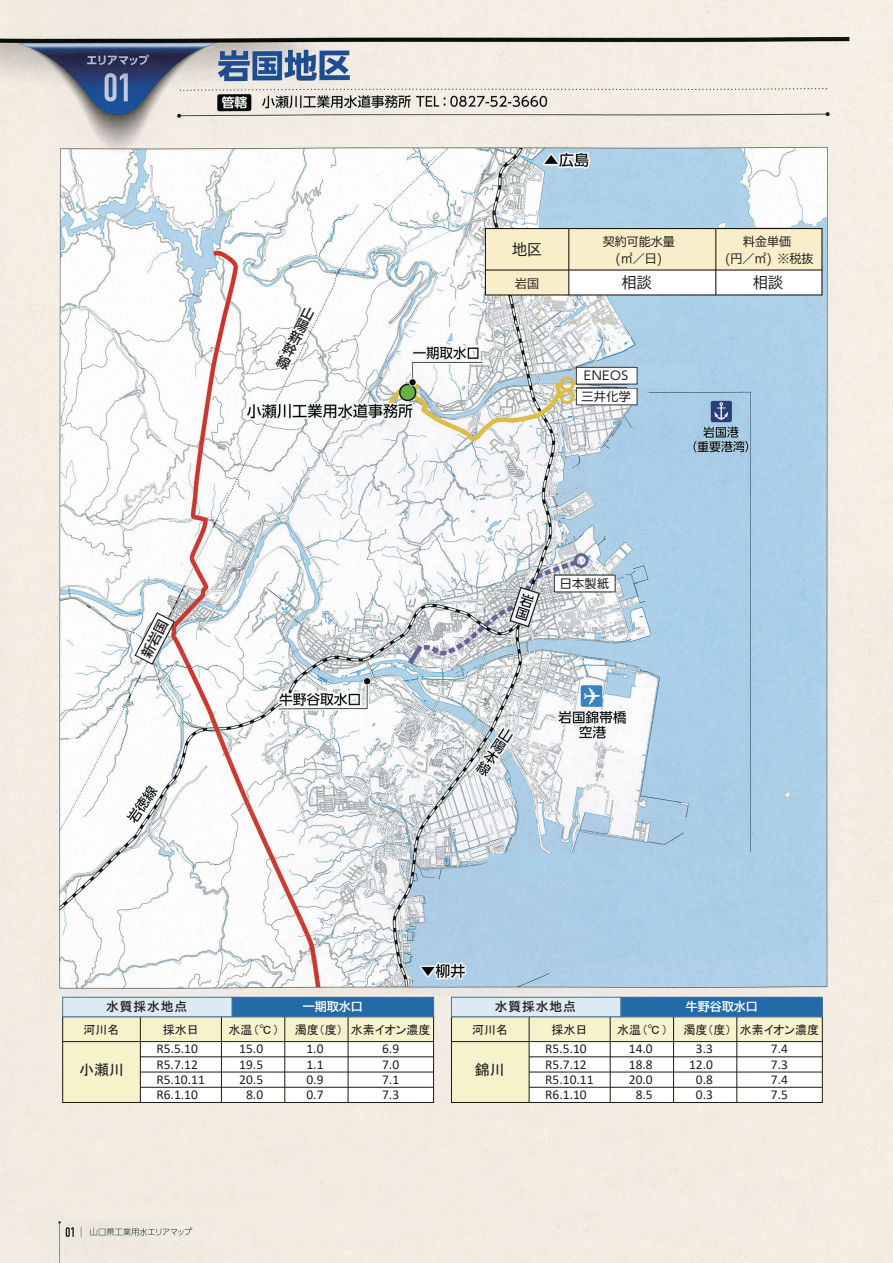
<style>
.page{position:relative;width:893px;height:1263px;background:#fff}
.page>*{position:absolute;margin:0;border:0;box-sizing:border-box;transform-origin:0 0}
.t1{font:15px "TBUD Go Std";color:#231f20}
.t2{font:15px "MS P Gothic";color:#231f20}
.t3{font:13.5px/15.3px "Calibri";color:#231f20;text-align:center}
.t4{font:12px "MS P Gothic";color:#231f20}
.t5{font:12px/16.8px "TBUD Go Std";color:#231f20;text-align:center}
.t6{font:12px "UD Shin Go Pr 6";letter-spacing:.04em;color:#231f20}
.t7{font:700 12px "TBUD Go Std";letter-spacing:.14em;color:#231f20}
.t8{font:700 12px "TBUD Go Std";color:#fff}
.s1{font-family:"MS Gothic"}
</style>
<div class="page">
<img style="left:0;top:0;width:893px;height:1263px">
<div style="left:63px;top:1017px;width:371px;height:24px;background:#f5f3cb"></div>
<div style="left:63px;top:1041px;width:77px;height:61px;background:#f5f3cb"></div>
<div style="left:140px;top:1041px;width:294px;height:16px;background:#fff"></div>
<div style="left:140px;top:1057px;width:294px;height:15px;background:#fff"></div>
<div style="left:140px;top:1072px;width:294px;height:15px;background:#fff"></div>
<div style="left:140px;top:1087px;width:294px;height:15px;background:#fff"></div>
<hr style="left:140px;top:1016px;width:1px;height:87px;background:#221713">
<hr style="left:221px;top:1016px;width:1px;height:87px;background:#221713">
<hr style="left:284px;top:1016px;width:1px;height:87px;background:#221713">
<hr style="left:348px;top:1016px;width:1px;height:87px;background:#221713">
<hr style="left:62px;top:1041px;width:372px;height:1px;background:#221713">
<hr style="left:140px;top:1056px;width:294px;height:1px;background:#221713">
<hr style="left:140px;top:1072px;width:294px;height:1px;background:#221713">
<hr style="left:140px;top:1087px;width:294px;height:1px;background:#221713">
<hr style="left:62px;top:1016px;width:1px;height:87px;background:#221713">
<hr style="left:433px;top:1016px;width:1px;height:87px;background:#221713">
<hr style="left:62px;top:1102px;width:372px;height:1px;background:#221713">
<div style="left:63px;top:997px;width:169px;height:20px;background:#ddeaf4"></div>
<div style="left:62px;top:997px;width:171px;height:20px;border:1px solid #487399"></div>
<div style="left:232px;top:997px;width:202px;height:20px;background:#246aa9"></div>
<div style="left:232px;top:997px;width:202px;height:20px;border:1px solid #487399"></div>
<div style="left:451px;top:1017px;width:371px;height:24px;background:#f5f3cb"></div>
<div style="left:451px;top:1041px;width:78px;height:61px;background:#f5f3cb"></div>
<div style="left:529px;top:1041px;width:293px;height:16px;background:#fff"></div>
<div style="left:529px;top:1057px;width:293px;height:15px;background:#fff"></div>
<div style="left:529px;top:1072px;width:293px;height:15px;background:#fff"></div>
<div style="left:529px;top:1087px;width:293px;height:15px;background:#fff"></div>
<hr style="left:529px;top:1016px;width:1px;height:87px;background:#221713">
<hr style="left:610px;top:1016px;width:1px;height:87px;background:#221713">
<hr style="left:673px;top:1016px;width:1px;height:87px;background:#221713">
<hr style="left:736px;top:1016px;width:1px;height:87px;background:#221713">
<hr style="left:451px;top:1041px;width:372px;height:1px;background:#221713">
<hr style="left:529px;top:1056px;width:294px;height:1px;background:#221713">
<hr style="left:529px;top:1072px;width:294px;height:1px;background:#221713">
<hr style="left:529px;top:1087px;width:294px;height:1px;background:#221713">
<hr style="left:451px;top:1016px;width:1px;height:87px;background:#221713">
<hr style="left:822px;top:1016px;width:1px;height:87px;background:#221713">
<hr style="left:451px;top:1102px;width:372px;height:1px;background:#221713">
<div style="left:451px;top:997px;width:170px;height:20px;background:#ddeaf4"></div>
<div style="left:451px;top:997px;width:170px;height:20px;border:1px solid #487399"></div>
<div style="left:621px;top:997px;width:201px;height:20px;background:#246aa9"></div>
<div style="left:621px;top:997px;width:202px;height:20px;border:1px solid #487399"></div>
<img style="left:488px;top:210px;width:143px;height:114px">
<svg style="left:505px;top:295px;width:15px;height:33px"></svg>
<svg style="left:491px;top:204px;width:18px;height:24px"></svg>
<div style="left:485px;top:229px;width:337px;height:41px;background:#f8eeca"></div>
<div style="left:485px;top:270px;width:84px;height:25px;background:#f8eeca"></div>
<div style="left:569px;top:270px;width:253px;height:25px;background:#fff"></div>
<hr style="left:568px;top:228px;width:1px;height:67px;background:#221713">
<hr style="left:715px;top:228px;width:1px;height:67px;background:#221713">
<hr style="left:485px;top:269px;width:337px;height:2px;background:#221713">
<hr style="left:485px;top:228px;width:1px;height:67px;background:#221713">
<hr style="left:821px;top:228px;width:1px;height:67px;background:#221713">
<hr style="left:485px;top:228px;width:337px;height:1px;background:#221713">
<hr style="left:485px;top:294px;width:337px;height:1px;background:#221713">
<svg style="left:554px;top:575px;width:62px;height:17px"></svg>
<img style="left:628px;top:364px;width:69px;height:23px">
<svg style="left:576px;top:367px;width:61px;height:38px"></svg>
<svg style="left:134px;top:611px;width:42px;height:55px"></svg>
<svg style="left:272px;top:304px;width:46px;height:70px"></svg>
<p class="t1" style="left:512px;top:237px;width:31px">地区</p>
<p class="t5" style="left:603px;top:233px;width:73px">契約可能水量(㎥／日)</p>
<p class="t5" style="left:724px;top:233px;width:91px">料金単価<br>(円／㎥) ※税抜</p>
<p class="t5" style="left:515px;top:275px;width:25px">岩国</p>
<p class="t1" style="left:622px;top:270px;width:31px">相談</p>
<p class="t1" style="left:753px;top:270px;width:31px">相談</p>
<p class="t6" style="left:584px;top:366px;width:46px">ENEOS</p>
<p class="t6" style="left:581px;top:387px;width:51px">三井化学</p>
<p class="t6" style="left:560px;top:574px;width:51px">日本製紙</p>
<p class="t7" style="left:106px;top:997px;width:82px">水質採水地点</p>
<p class="t8" style="left:303px;top:997px;width:61px">一期取水口</p>
<p class="t7" style="left:495px;top:997px;width:82px">水質採水地点</p>
<p class="t8" style="left:686px;top:997px;width:73px">牛野谷取水口</p>
<p class="t4" style="left:84px;top:1024px;width:38px">河川名</p>
<p class="t4" style="left:163px;top:1024px;width:37px">採水日</p>
<p class="t4" style="left:228px;top:1024px;width:52px">水温（<span class="s1">℃</span>）</p>
<p class="t4" style="left:295px;top:1023px;width:137px">濁度（度） 水素イオン濃度</p>
<p class="t2" style="left:79px;top:1062px;width:47px">小瀬川</p>
<p class="t4" style="left:472px;top:1024px;width:37px">河川名</p>
<p class="t4" style="left:551px;top:1024px;width:37px">採水日</p>
<p class="t4" style="left:617px;top:1024px;width:52px">水温（<span class="s1">℃</span> ）</p>
<p class="t4" style="left:683px;top:1023px;width:137px">濁度（度） 水素イオン濃度</p>
<p class="t2" style="left:475px;top:1062px;width:31px">錦川</p>
<p class="t3" style="left:156px;top:1041px;width:50px;text-align:left">R5.5.10<br>R5.7.12<br>R5.10.11<br>R6.1.10</p>
<p class="t3" style="left:545px;top:1041px;width:50px;text-align:left">R5.5.10<br>R5.7.12<br>R5.10.11<br>R6.1.10</p>
<p class="t3" style="left:629px;top:1041px;width:25px">14.0<br>18.8<br>20.0<br>8.5</p>
<p class="t3" style="left:689px;top:1041px;width:25px">3.3<br>12.0<br>0.8<br>0.3</p>
<p class="t3" style="left:771px;top:1041px;width:19px;text-align:justify">7.4<br>7.3<br>7.4<br>7.5</p>
<p class="t3" style="left:239px;top:1041px;width:25px">15.0<br>19.5<br>20.5<br>8.0</p>
<p class="t3" style="left:306px;top:1041px;width:19px;text-align:justify">1.0<br>1.1<br>0.9<br>0.7</p>
<p class="t3" style="left:382px;top:1041px;width:19px;text-align:justify">6.9<br>7.0<br>7.1<br>7.3</p>
</div>
